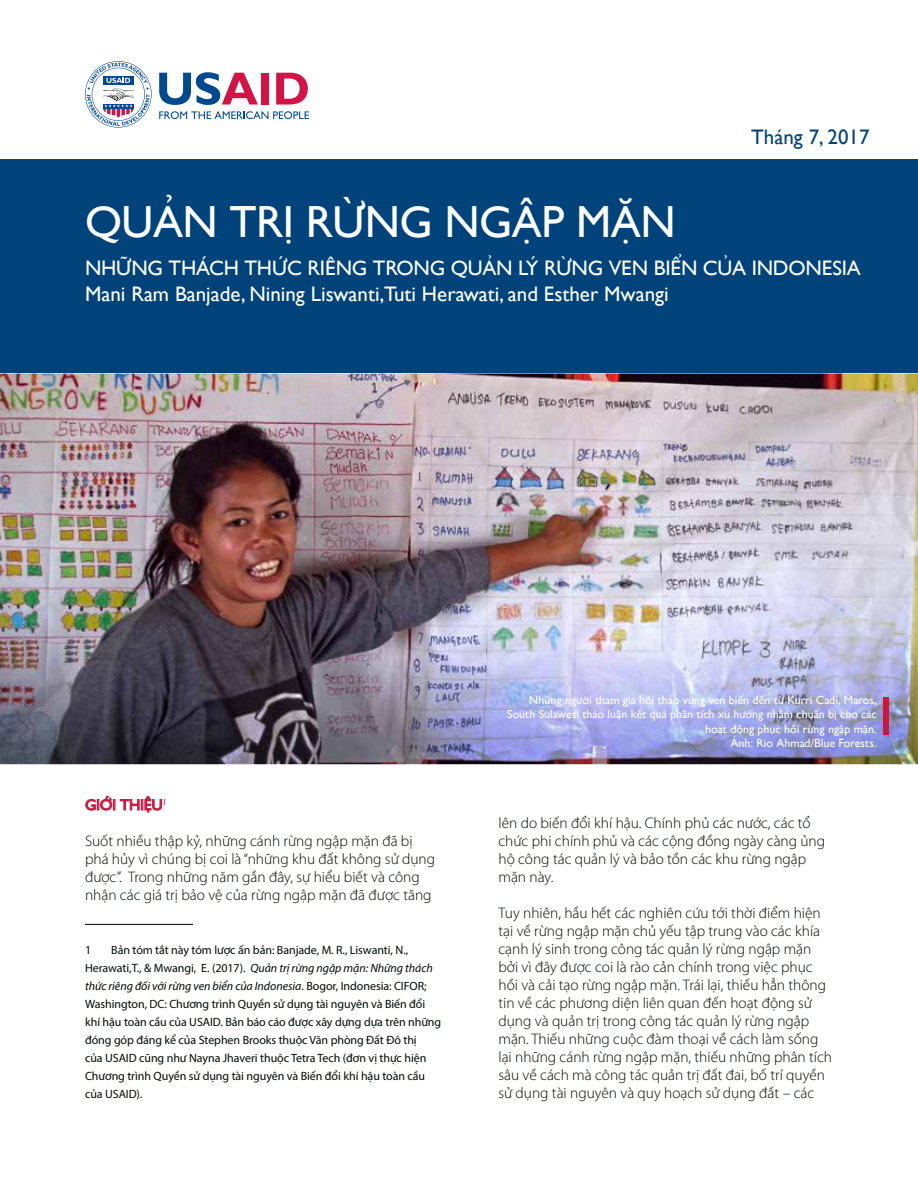
<style>
.page{position:relative;width:918px;height:1188px;background:#fff}
.page>*{position:absolute;margin:0;border:0;box-sizing:border-box;transform-origin:0 0}
.t1{font:500 45px "FS Gill Sans MT Pro";letter-spacing:-.01em;color:#fff}
.t2{font:21px "Gill Sans";color:#fff}
.t3{font:500 21px "FS Gill Sans MT Pro";letter-spacing:-.01em;color:#fff}
.t4{font:21px "Gill Sans";color:#00437b}
.t5{font:300 15.3px/18px "Myriad Pro";color:#010c03}
.t6{font:500 15.3px "FS Gill Sans MT Pro";letter-spacing:-.01em;color:#cd163f}
.t7{font:12px/18px "Myriad Pro";letter-spacing:-.005em;color:#010c03}
.t8{font:500 12px/14.4px "FS Gill Sans MT Pro";color:#fff;text-align:right}
.s1{font-style:italic}
</style>
<div class="page">
<img style="left:0;top:373px;width:918px;height:392px">
<div style="left:0;top:159px;width:918px;height:214px;background:#00437b"></div>
<svg style="left:159px;top:72px;width:99px;height:33px"></svg>
<div style="left:261px;top:73px;width:8px;height:32px;background:#d31245"></div>
<svg style="left:276px;top:73px;width:32px;height:32px"></svg>
<svg style="left:159px;top:111px;width:150px;height:8px"></svg>
<svg style="left:85px;top:61px;width:67px;height:67px"></svg>
<svg style="left:85px;top:796px;width:77px;height:17px"></svg>
<hr style="left:85px;top:924px;width:108px;height:1px;background:#000">
<div style="left:883px;top:697px;width:6px;height:37px;background:#cd163f"></div>
<h2 class="t4" style="left:751px;top:125px;width:120px">Tháng 7, 2017</h2>
<h1 class="t1" style="left:85px;top:190px;width:592px">QUẢN TRỊ RỪNG NGẬP MẶN</h1>
<h2 class="t3" style="left:85px;top:253px;width:777px">NHỮNG THÁCH THỨC RIÊNG TRONG QUẢN LÝ RỪNG VEN BIỂN CỦA INDONESIA</h2>
<h2 class="t2" style="left:85px;top:281px;width:585px">Mani Ram Banjade, Nining Liswanti,Tuti Herawati, and Esther Mwangi</h2>
<p class="t6" style="left:85px;top:794px;width:83px">GIỚI THIỆU<sup>1</sup></p>
<p class="t5" style="left:85px;top:832px;width:352px">Suốt nhiều thập kỷ, những cánh rừng ngập mặn đã bị phá hủy vì chúng bị coi là “những khu đất không sử dụng được”. Trong những năm gần đây, sự hiểu biết và công nhận các giá trị bảo vệ của rừng ngập mặn đã được tăng</p>
<p class="t7" style="left:85px;top:941px;width:358px;text-indent:26px">Bản tóm tắt này tóm lược ấn bản: Banjade, M. R., Liswanti, N., Herawati,T., &amp; Mwangi, E. (2017). <span class="s1">Quản trị rừng ngập mặn: Những thách thức riêng đối với rừng ven biển của Indonesia</span>. Bogor, Indonesia: CIFOR; Washington, DC: Chương trình Quyền sử dụng tài nguyên và Biến đổi khí hậu toàn cầu của USAID. Bản báo cáo được xây dựng dựa trên những đóng góp đáng kể của Stephen Brooks thuộc Văn phòng Đất Đô thị<br>của USAID cũng như Nayna Jhaveri thuộc Tetra Tech (đơn vị thực hiện Chương trình Quyền sử dụng tài nguyên và Biến đổi khí hậu toàn cầu của USAID).</p>
<p class="t7" style="left:85px;top:941px;width:8px">1</p>
<p class="t8" style="left:507px;top:692px;width:371px">Những người tham gia hội thảo vùng ven biển đến từ Kurri Cadi, Maros, South Sulawesi thảo luận kết quả phân tích xu hướng nhằm chuẩn bị cho các hoạt động phục hồi rừng ngập mặn.<br>Ảnh: Rio Ahmad/Blue Forests.</p>
<p class="t5" style="left:498px;top:814px;width:328px">lên do biến đổi khí hậu. Chính phủ các nước, các tổ chức phi chính phủ và các cộng đồng ngày càng ủng hộ công tác quản lý và bảo tồn các khu rừng ngập mặn này.</p>
<p class="t5" style="left:498px;top:904px;width:335px">Tuy nhiên, hầu hết các nghiên cứu tới thời điểm hiện tại về rừng ngập mặn chủ yếu tập trung vào các khía cạnh lý sinh trong công tác quản lý rừng ngập mặn bởi vì đây được coi là rào cản chính trong việc phục hồi và cải tạo rừng ngập mặn. Trái lại, thiếu hẳn thông tin về các phương diện liên quan đến hoạt động sử dụng và quản trị trong công tác quản lý rừng ngập mặn. Thiếu những cuộc đàm thoại về cách làm sống lại những cánh rừng ngập mặn, thiếu những phân tích sâu về cách mà công tác quản trị đất đai, bố trí quyền sử dụng tài nguyên và quy hoạch sử dụng đất – các</p>
</div>
